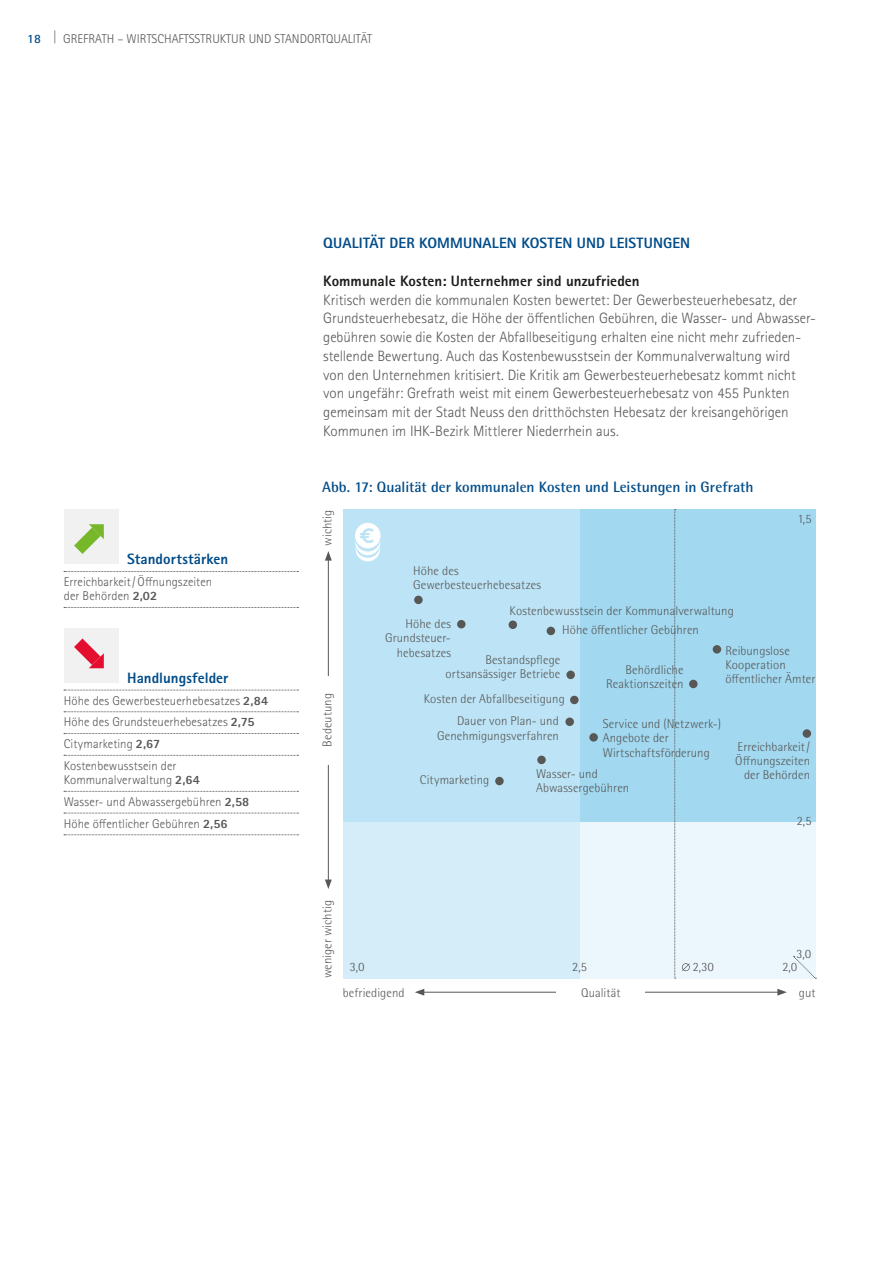
<style>
.page{position:relative;width:893px;height:1263px;background:#fff}
.page>*{position:absolute;margin:0;border:0;box-sizing:border-box;transform-origin:0 0}
.t1{font:300 15px/18.8px "Rotis Sans Serif Pro";color:#575756}
.t2{font:800 15px "Rotis Sans Serif Pro";letter-spacing:.005em;color:#004c89}
.t3{font:700 15px "Rotis Semi Sans Pro";letter-spacing:-.005em;color:#004c89}
.t4{font:800 15px "Rotis Sans Serif Pro";letter-spacing:.005em;color:#1d1d1b}
.t5{font:300 12.75px/14.2px "Rotis Semi Sans Pro";letter-spacing:.005em;color:#575756;text-align:right}
.t6{font:300 12.75px/21.8px "Rotis Sans Serif Pro";letter-spacing:.005em;color:#575756}
.s1{font-weight:700;color:#004c89}
.s2{font-weight:800}
</style>
<div class="page">
<hr style="left:422px;top:992px;width:358px;height:1px;background:#575756">
<svg style="left:415px;top:989px;width:9px;height:7px"></svg>
<svg style="left:777px;top:989px;width:10px;height:7px"></svg>
<div style="left:557px;top:988px;width:88px;height:28px;background:#fff"></div>
<hr style="left:328px;top:558px;width:1px;height:324px;background:#575756">
<svg style="left:325px;top:879px;width:7px;height:10px"></svg>
<svg style="left:325px;top:551px;width:7px;height:10px"></svg>
<div style="left:323px;top:676px;width:20px;height:88px;background:#fff"></div>
<div style="left:343px;top:509px;width:240px;height:315px;background:#bde4f6"></div>
<svg style="left:355px;top:523px;width:25px;height:38px"></svg>
<div style="left:343px;top:822px;width:240px;height:156px;background:#d4edf9"></div>
<div style="left:580px;top:509px;width:236px;height:315px;background:#a2d9f1"></div>
<div style="left:580px;top:822px;width:236px;height:156px;background:#ebf6fd"></div>
<svg style="left:674px;top:509px;width:2px;height:470px"></svg>
<svg style="left:682px;top:963px;width:8px;height:8px"></svg>
<svg style="left:794px;top:956px;width:22px;height:23px"></svg>
<div style="left:570px;top:696px;width:9px;height:8px;background:#575756;border-radius:50%"></div>
<div style="left:713px;top:645px;width:8px;height:9px;background:#575756;border-radius:50%"></div>
<div style="left:537px;top:756px;width:9px;height:8px;background:#575756;border-radius:50%"></div>
<div style="left:547px;top:627px;width:8px;height:8px;background:#575756;border-radius:50%"></div>
<div style="left:414px;top:596px;width:9px;height:8px;background:#575756;border-radius:50%"></div>
<div style="left:457px;top:620px;width:9px;height:8px;background:#575756;border-radius:50%"></div>
<div style="left:509px;top:620px;width:8px;height:9px;background:#575756;border-radius:50%"></div>
<div style="left:495px;top:777px;width:9px;height:8px;background:#575756;border-radius:50%"></div>
<div style="left:689px;top:680px;width:9px;height:8px;background:#575756;border-radius:50%"></div>
<div style="left:803px;top:729px;width:8px;height:9px;background:#575756;border-radius:50%"></div>
<div style="left:565px;top:717px;width:9px;height:9px;background:#575756;border-radius:50%"></div>
<div style="left:566px;top:671px;width:9px;height:8px;background:#575756;border-radius:50%"></div>
<div style="left:589px;top:733px;width:9px;height:9px;background:#575756;border-radius:50%"></div>
<div style="left:64px;top:510px;width:54px;height:54px;background:#f1f1f1"></div>
<svg style="left:74px;top:524px;width:30px;height:30px"></svg>
<svg style="left:64px;top:571px;width:234px;height:1px"></svg>
<svg style="left:64px;top:607px;width:234px;height:1px"></svg>
<div style="left:64px;top:628px;width:54px;height:55px;background:#f1f1f1"></div>
<svg style="left:74px;top:638px;width:30px;height:30px"></svg>
<svg style="left:64px;top:690px;width:234px;height:1px"></svg>
<svg style="left:64px;top:711px;width:234px;height:1px"></svg>
<svg style="left:64px;top:733px;width:234px;height:1px"></svg>
<svg style="left:64px;top:755px;width:234px;height:1px"></svg>
<svg style="left:64px;top:791px;width:234px;height:1px"></svg>
<svg style="left:64px;top:813px;width:234px;height:1px"></svg>
<svg style="left:64px;top:834px;width:234px;height:1px"></svg>
<p class="t6" style="left:27px;top:28px;width:346px"><span class="s1">18</span> | GREFRATH – WIRTSCHAFTSSTRUKTUR UND STANDORTQUALITÄT</p>
<p class="t2" style="left:323px;top:234px;width:369px">QUALITÄT DER KOMMUNALEN KOSTEN UND LEISTUNGEN</p>
<p class="t4" style="left:323px;top:271px;width:318px">Kommunale Kosten: Unternehmer sind unzufrieden</p>
<p class="t1" style="left:323px;top:290px;width:494px">Kritisch werden die kommunalen Kosten bewertet: Der Gewerbesteuerhebesatz, der Grundsteuerhebesatz, die Höhe der öffentlichen Gebühren, die Wasser- und Abwasser&shy;gebühren sowie die Kosten der Abfallbeseitigung erhalten eine nicht mehr zufrieden&shy;stellende Bewertung. Auch das Kostenbewusstsein der Kommunalverwaltung wird<br>von den Unternehmen kritisiert. Die Kritik am Gewerbesteuerhebesatz kommt nicht von ungefähr: Grefrath weist mit einem Gewerbesteuerhebesatz von 455 Punkten gemeinsam mit der Stadt Neuss den dritthöchsten Hebesatz der kreisangehörigen Kommunen im IHK-Bezirk Mittlerer Niederrhein aus.</p>
<p class="t2" style="left:127px;top:550px;width:103px">Standortstärken</p>
<p class="t6" style="left:64px;top:575px;width:150px;line-height:14.2px">Erreichbarkeit/Öffnungszeiten der Behörden <span class="s2">2,02</span></p>
<p class="t2" style="left:127px;top:668px;width:103px">Handlungsfelder</p>
<p class="t6" style="left:64px;top:689px;width:206px">Höhe des Gewerbesteuerhebesatzes <span class="s2">2,84<br></span>Höhe des Grundsteuerhebesatzes <span class="s2">2,75<br></span>Citymarketing <span class="s2">2,67<br></span>Kostenbewusstsein der</p>
<p class="t6" style="left:64px;top:769px;width:187px">Kommunalverwaltung <span class="s2">2,64<br></span>Wasser- und Abwassergebühren <span class="s2">2,58<br></span>Höhe öffentlicher Gebühren <span class="s2">2,56</span></p>
<p class="t3" style="left:322px;top:478px;width:433px">Abb. 17: Qualität der kommunalen Kosten und Leistungen in Grefrath</p>
<p class="t5" style="left:320px;top:546px;width:38px;rotate:-90deg">wichtig</p>
<p class="t5" style="left:798px;top:511px;width:15px">1,5</p>
<p class="t5" style="left:320px;top:747px;width:55px;rotate:-90deg">Bedeutung</p>
<p class="t5" style="left:413px;top:563px;width:129px;text-align:left">Höhe des<br>Gewerbesteuerhebesatzes</p>
<p class="t5" style="left:385px;top:617px;width:67px">Höhe des<br>Grundsteuer&shy;hebesatzes</p>
<p class="t5" style="left:510px;top:603px;width:226px">Kostenbewusstsein der Kommunalverwaltung</p>
<p class="t5" style="left:562px;top:623px;width:138px">Höhe öffentlicher Gebühren</p>
<p class="t5" style="left:725px;top:643px;width:91px;text-align:left">Reibungslose<br>Kooperation öffentlicher Ämter</p>
<p class="t5" style="left:446px;top:653px;width:116px">Bestandspflege ortsansässiger Betriebe</p>
<p class="t5" style="left:606px;top:663px;width:79px">Behördliche<br>Reaktionszeiten</p>
<p class="t5" style="left:424px;top:692px;width:142px">Kosten der Abfallbeseitigung</p>
<p class="t5" style="left:437px;top:714px;width:123px">Dauer von Plan- und<br>Genehmigungsverfahren</p>
<p class="t5" style="left:603px;top:717px;width:120px;text-align:left">Service und (Netzwerk-)<br>Angebote der<br>Wirtschaftsförderung</p>
<p class="t5" style="left:420px;top:772px;width:71px">Citymarketing</p>
<p class="t5" style="left:536px;top:767px;width:95px;text-align:left">Wasser- und<br>Abwassergebühren</p>
<p class="t5" style="left:735px;top:740px;width:76px">Erreichbarkeit/<br>Öffnungszeiten der Behörden</p>
<p class="t5" style="left:797px;top:814px;width:16px">2,5</p>
<p class="t5" style="left:320px;top:978px;width:80px;rotate:-90deg">weniger wichtig</p>
<p class="t5" style="left:797px;top:947px;width:16px">3,0</p>
<p class="t5" style="left:350px;top:960px;width:16px">3,0</p>
<p class="t5" style="left:572px;top:960px;width:16px">2,5</p>
<p class="t5" style="left:693px;top:960px;width:23px">2,30</p>
<p class="t5" style="left:782px;top:960px;width:17px">2,0</p>
<p class="t5" style="left:343px;top:986px;width:63px">befriedigend</p>
<p class="t5" style="left:581px;top:986px;width:41px">Qualität</p>
<p class="t5" style="left:799px;top:986px;width:18px">gut</p>
</div>
